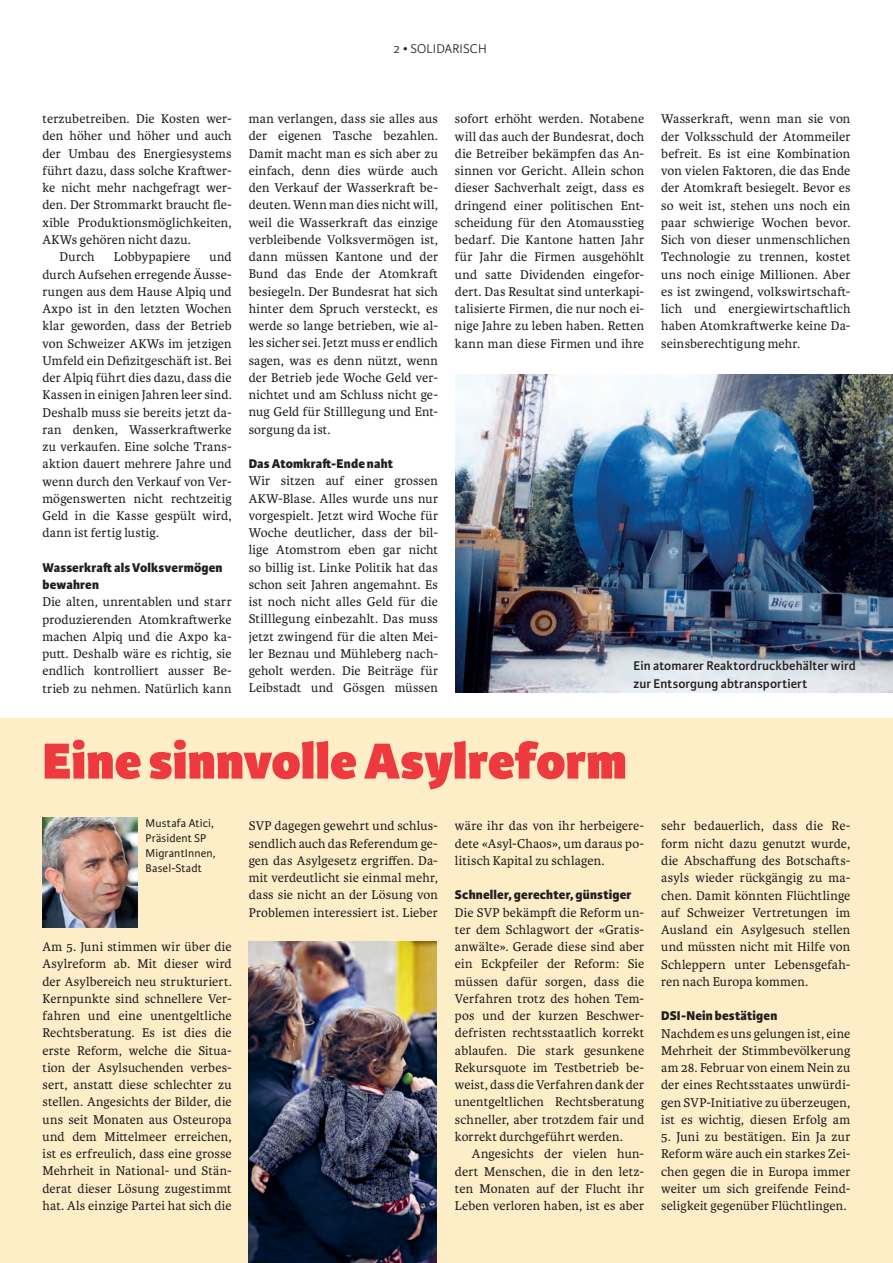
<style>
.page{position:relative;width:893px;height:1263px;background:#fff}
.page>*{position:absolute;margin:0;border:0;box-sizing:border-box;transform-origin:0 0}
.t1{font:800 54px "Karmina Sans";color:#ee3a3e}
.t2{font:13.5px/17.2px "Karmina";letter-spacing:.01em;color:#231f20;text-align:justify}
.t3{font:800 13.5px/17.2px "Karmina Sans";letter-spacing:.01em;color:#231f20}
.t4{font:600 13.5px/17.2px "Karmina Sans";letter-spacing:.005em;color:#231f20}
.t5{font:300 13.5px "Karmina Sans";letter-spacing:.015em;color:#231f20}
.t6{font:12px/15px "Karmina Sans";letter-spacing:.01em;color:#231f20}
</style>
<div class="page">
<div style="left:0;top:719px;width:893px;height:544px;background:#feeec8"></div>
<img style="left:43px;top:818px;width:94px;height:110px">
<img style="left:455px;top:374px;width:438px;height:319px">
<img style="left:249px;top:941px;width:187px;height:322px">
<p class="t5" style="left:394px;top:41px;width:95px">2 • SOLIDARISCH</p>
<p class="t2" style="left:42px;top:110px;width:191px">terzubetreiben. Die Kosten wer-</p>
<p class="t2" style="left:42px;top:128px;width:191px">den höher und höher und auch</p>
<p class="t2" style="left:42px;top:145px;width:191px">der Umbau des Energiesystems</p>
<p class="t2" style="left:42px;top:162px;width:191px">führt dazu, dass solche Kraftwer-</p>
<p class="t2" style="left:42px;top:179px;width:191px">ke nicht mehr nachgefragt wer-</p>
<p class="t2" style="left:42px;top:197px;width:191px">den. Der Strommarkt braucht fle-</p>
<p class="t2" style="left:42px;top:214px;width:191px">xible Produktionsmöglichkeiten,</p>
<p class="t2" style="left:42px;top:231px;width:150px">AKWs gehören nicht dazu.</p>
<p class="t2" style="left:59px;top:248px;width:36px">Durch</p>
<p class="t2" style="left:114px;top:248px;width:78px">Lobbypapiere</p>
<p class="t2" style="left:42px;top:248px;width:191px;text-indent:167px">und durch Aufsehen erregende Äusse&shy;rungen aus dem Hause Alpiq und Axpo ist in den letzten Wochen klar geworden, dass der Betrieb von Schweizer AKWs im jetzigen Umfeld ein Defizitgeschäft ist. Bei der Alpiq führt dies dazu, dass die Kassen in einigen Jahren leer sind.<br>Deshalb muss sie bereits jetzt da&shy;ran denken, Wasserkraftwerke zu verkaufen. Eine solche Trans&shy;aktion dauert mehrere Jahre und wenn durch den Verkauf von Ver&shy;mögenswerten nicht rechtzeitig Geld in die Kasse gespült wird, dann ist fertig lustig.</p>
<p class="t3" style="left:42px;top:559px;width:182px">Wasserkraft als Volksvermögen bewahren</p>
<p class="t2" style="left:42px;top:593px;width:191px">Die alten, unrentablen und starr produzierenden Atomkraftwerke machen Alpiq und die Axpo ka&shy;putt. Deshalb wäre es richtig, sie endlich kontrolliert ausser Be&shy;trieb zu nehmen. Natürlich kann</p>
<p class="t2" style="left:249px;top:110px;width:191px">man verlangen, dass sie alles aus der eigenen Tasche bezahlen.<br>Damit macht man es sich aber zu einfach, denn dies würde auch den Verkauf der Wasserkraft be&shy;deuten. Wenn man dies nicht will, weil die Wasserkraft das einzige verbleibende Volksvermögen ist, dann müssen Kantone und der Bund das Ende der Atomkraft besiegeln. Der Bundesrat hat sich hinter dem Spruch versteckt, es werde so lange betrieben, wie al&shy;les sicher sei. Jetzt muss er endlich sagen, was es denn nützt, wenn der Betrieb jede Woche Geld ver&shy;nichtet und am Schluss nicht ge&shy;nug Geld für Stilllegung und Ent&shy;sorgung da ist.</p>
<p class="t3" style="left:249px;top:455px;width:146px">Das Atomkraft-Ende naht</p>
<p class="t2" style="left:249px;top:473px;width:191px">Wir sitzen auf einer grossen AKW-Blase. Alles wurde uns nur vorgespielt. Jetzt wird Woche für Woche deutlicher, dass der bil&shy;lige Atomstrom eben gar nicht so billig ist. Linke Politik hat das schon seit Jahren angemahnt. Es ist noch nicht alles Geld für die Stilllegung einbezahlt. Das muss jetzt zwingend für die alten Mei&shy;ler Beznau und Mühleberg nach&shy;geholt werden. Die Beiträge für Leibstadt und Gösgen müssen</p>
<p class="t2" style="left:455px;top:110px;width:191px">sofort erhöht werden. Notabene will das auch der Bundesrat, doch die Betreiber bekämpfen das An&shy;sinnen vor Gericht. Allein schon dieser Sachverhalt zeigt, dass es dringend einer politischen Ent&shy;scheidung für den Atomausstieg bedarf. Die Kantone hatten Jahr für Jahr die Firmen ausgehöhlt und satte Dividenden eingefor&shy;dert. Das Resultat sind unterkapi&shy;talisierte Firmen, die nur noch ei&shy;nige Jahre zu leben haben. Retten kann man diese Firmen und ihre</p>
<p class="t2" style="left:661px;top:111px;width:191px">Wasserkraft, wenn man sie von der Volksschuld der Atommeiler befreit. Es ist eine Kombination von vielen Faktoren, die das Ende der Atomkraft besiegelt. Bevor es so weit ist, stehen uns noch ein paar schwierige Wochen bevor.<br>Sich von dieser unmenschlichen Technologie zu trennen, kostet uns noch einige Millionen. Aber es ist zwingend, volkswirtschaft&shy;lich und energiewirtschaftlich haben Atomkraftwerke keine Da&shy;seinsberechtigung mehr.</p>
<p class="t4" style="left:634px;top:657px;width:224px">Ein atomarer Reaktordruckbehälter wird zur Entsorgung abtransportiert</p>
<h1 class="t1" style="left:43px;top:729px;width:586px">Eine sinnvolle Asylreform</h1>
<p class="t6" style="left:146px;top:816px;width:71px">Mustafa Atici,<br>Präsident SP<br>MigrantInnen,<br>Basel-Stadt</p>
<p class="t2" style="left:43px;top:938px;width:191px">Am 5. Juni stimmen wir über die Asylreform ab. Mit dieser wird der Asylbereich neu strukturiert.<br>Kernpunkte sind schnellere Ver&shy;fahren und eine unentgeltliche Rechtsberatung. Es ist dies die erste Reform, welche die Situa&shy;tion der Asylsuchenden verbes&shy;sert, anstatt diese schlechter zu stellen. Angesichts der Bilder, die uns seit Monaten aus Osteuropa und dem Mittelmeer erreichen, ist es erfreulich, dass eine grosse Mehrheit in National- und Stän&shy;derat dieser Lösung zugestimmt hat. Als einzige Partei hat sich die</p>
<p class="t2" style="left:455px;top:817px;width:191px">wäre ihr das von ihr herbeigere&shy;dete «Asyl-Chaos», um daraus po&shy;litisch Kapital zu schlagen.</p>
<p class="t3" style="left:455px;top:887px;width:178px">Schneller, gerechter, günstiger</p>
<p class="t2" style="left:455px;top:904px;width:191px">Die SVP bekämpft die Reform un&shy;ter dem Schlagwort der «Gratis&shy;anwälte». Gerade diese sind aber ein Eckpfeiler der Reform: Sie müssen dafür sorgen, dass die Verfahren trotz des hohen Tem&shy;pos und der kurzen Beschwer&shy;defristen rechtsstaatlich korrekt ablaufen. Die stark gesunkene Rekursquote im Testbetrieb be&shy;weist, dass die Verfahren dank der unentgeltlichen Rechtsberatung schneller, aber trotzdem fair und korrekt durchgeführt werden.</p>
<p class="t2" style="left:455px;top:1145px;width:191px;text-indent:17px">Angesichts der vielen hun&shy;dert Menschen, die in den letz&shy;ten Monaten auf der Flucht ihr Leben verloren haben, ist es aber</p>
<p class="t2" style="left:249px;top:818px;width:191px">SVP dagegen gewehrt und schlus&shy;sendlich auch das Referendum ge&shy;gen das Asylgesetz ergriffen. Da&shy;mit verdeutlicht sie einmal mehr, dass sie nicht an der Lösung von Problemen interessiert ist. Lieber</p>
<p class="t2" style="left:661px;top:818px;width:191px">sehr bedauerlich, dass die Re&shy;form nicht dazu genutzt wurde, die Abschaffung des Botschafts&shy;asyls wieder rückgängig zu ma&shy;chen. Damit könnten Flüchtlinge auf Schweizer Vertretungen im Ausland ein Asylgesuch stellen und müssten nicht mit Hilfe von Schleppern unter Lebensgefah&shy;ren nach Europa kommen.</p>
<p class="t3" style="left:661px;top:1008px;width:118px">DSI-Nein bestätigen</p>
<p class="t2" style="left:661px;top:1025px;width:191px">Nachdem es uns gelungen ist, eine Mehrheit der Stimmbevölkerung am 28. Februar von einem Nein zu der eines Rechtsstaates unwürdi&shy;gen SVP-Initiative zu überzeugen, ist es wichtig, diesen Erfolg am</p>
<p class="t2" style="left:661px;top:1128px;width:191px">5. Juni zu bestätigen. Ein Ja zur Reform wäre auch ein starkes Zei&shy;chen gegen die in Europa immer weiter um sich greifende Feind&shy;seligkeit gegenüber Flüchtlingen.</p>
</div>
